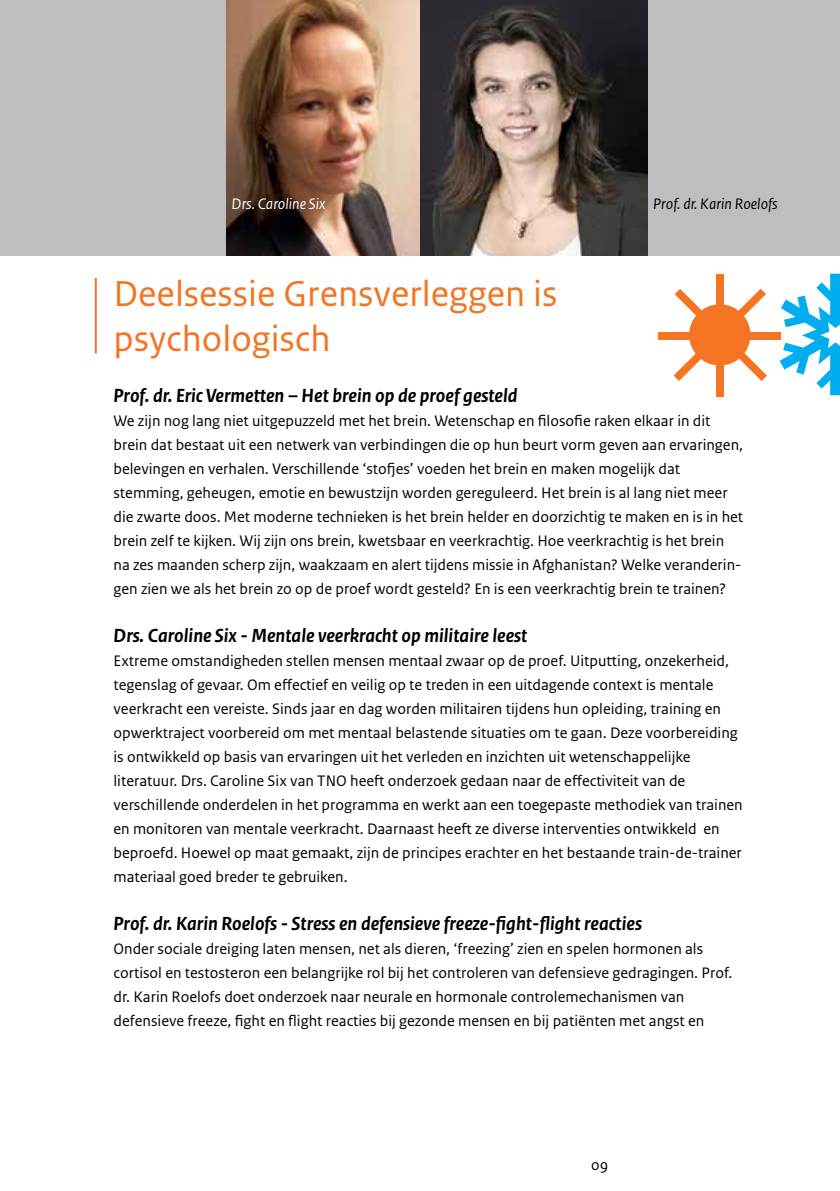
<style>
.page{position:relative;width:840px;height:1191px;background:#fff}
.page>*{position:absolute;margin:0;border:0;box-sizing:border-box;transform-origin:0 0}
.t1{font:37.8px/45.4px "Rijksoverheid Sans Text";color:#f47421}
.t2{font:italic 700 20px "Rijksoverheid Sans Text";color:#000}
.t3{font:16px/24px "Rijksoverheid Sans Text";color:#000}
.t4{font:italic 16px "Rijksoverheid Sans Text";color:#000}
.t5{font:italic 16px "Rijksoverheid Sans Text";color:#fff}
</style>
<div class="page">
<div style="left:0;top:0;width:839px;height:255px;background:#bcbec0"></div>
<img style="left:226px;top:0;width:194px;height:255px">
<hr style="left:95px;top:278px;width:2px;height:75px;background:#f47421">
<img style="left:420px;top:0;width:227px;height:255px">
<div style="left:747px;top:332px;width:33px;height:7px;background:#f47421"></div>
<div style="left:715px;top:274px;width:8px;height:33px;background:#f47421"></div>
<div style="left:715px;top:363px;width:8px;height:34px;background:#f47421"></div>
<svg style="left:737px;top:289px;width:28px;height:29px"></svg>
<svg style="left:673px;top:354px;width:28px;height:27px"></svg>
<svg style="left:737px;top:352px;width:29px;height:29px"></svg>
<svg style="left:674px;top:289px;width:27px;height:26px"></svg>
<div style="left:657px;top:332px;width:33px;height:7px;background:#f47421"></div>
<div style="left:688px;top:304px;width:62px;height:61px;background:#f47421;border-radius:50%"></div>
<svg style="left:779px;top:274px;width:60px;height:121px"></svg>
<p class="t5" style="left:231px;top:195px;width:95px">Drs. Caroline Six</p>
<p class="t4" style="left:652px;top:195px;width:126px">Prof. dr. Karin Roelofs</p>
<h1 class="t1" style="left:113px;top:271px;width:445px">Deelsessie Grensverleggen is psychologisch</h1>
<p class="t2" style="left:113px;top:384px;width:405px">Prof. dr. Eric Vermetten – Het brein op de proef gesteld</p>
<p class="t3" style="left:113px;top:408px;width:631px">We zijn nog lang niet uitgepuzzeld met het brein. Wetenschap en filosofie raken elkaar in dit brein dat bestaat uit een netwerk van verbindingen die op hun beurt vorm geven aan ervaringen, belevingen en verhalen. Verschillende ‘stofjes’ voeden het brein en maken mogelijk dat stemming, geheugen, emotie en bewustzijn worden gereguleerd. Het brein is al lang niet meer die zwarte doos. Met moderne technieken is het brein helder en doorzichtig te maken en is in het brein zelf te kijken. Wij zijn ons brein, kwetsbaar en veerkrachtig. Hoe veerkrachtig is het brein na zes maanden scherp zijn, waakzaam en alert tijdens missie in Afghanistan? Welke veranderin&shy;gen zien we als het brein zo op de proef wordt gesteld? En is een veerkrachtig brein te trainen?</p>
<p class="t2" style="left:113px;top:624px;width:415px">Drs. Caroline Six - Mentale veerkracht op militaire leest</p>
<p class="t3" style="left:113px;top:648px;width:630px">Extreme omstandigheden stellen mensen mentaal zwaar op de proef. Uitputting, onzekerheid, tegenslag of gevaar. Om effectief en veilig op te treden in een uitdagende context is mentale veerkracht een vereiste. Sinds jaar en dag worden militairen tijdens hun opleiding, training en opwerktraject voorbereid om met mentaal belastende situaties om te gaan. Deze voorbereiding is ontwikkeld op basis van ervaringen uit het verleden en inzichten uit wetenschappelijke literatuur. Drs. Caroline Six van TNO heeft onderzoek gedaan naar de effectiviteit van de verschillende onderdelen in het programma en werkt aan een toegepaste methodiek van trainen en monitoren van mentale veerkracht. Daarnaast heeft ze diverse interventies ontwikkeld en beproefd. Hoewel op maat gemaakt, zijn de principes erachter en het bestaande train-de-trainer materiaal goed breder te gebruiken.</p>
<p class="t2" style="left:113px;top:912px;width:529px">Prof. dr. Karin Roelofs - Stress en defensieve freeze-fight-flight reacties</p>
<p class="t3" style="left:113px;top:936px;width:620px">Onder sociale dreiging laten mensen, net als dieren, ‘freezing’ zien en spelen hormonen als cortisol en testosteron een belangrijke rol bij het controleren van defensieve gedragingen. Prof. dr. Karin Roelofs doet onderzoek naar neurale en hormonale controlemechanismen van defensieve freeze, fight en flight reacties bij gezonde mensen en bij patiënten met angst en</p>
<p class="t3" style="left:591px;top:1152px;width:18px">09</p>
</div>
